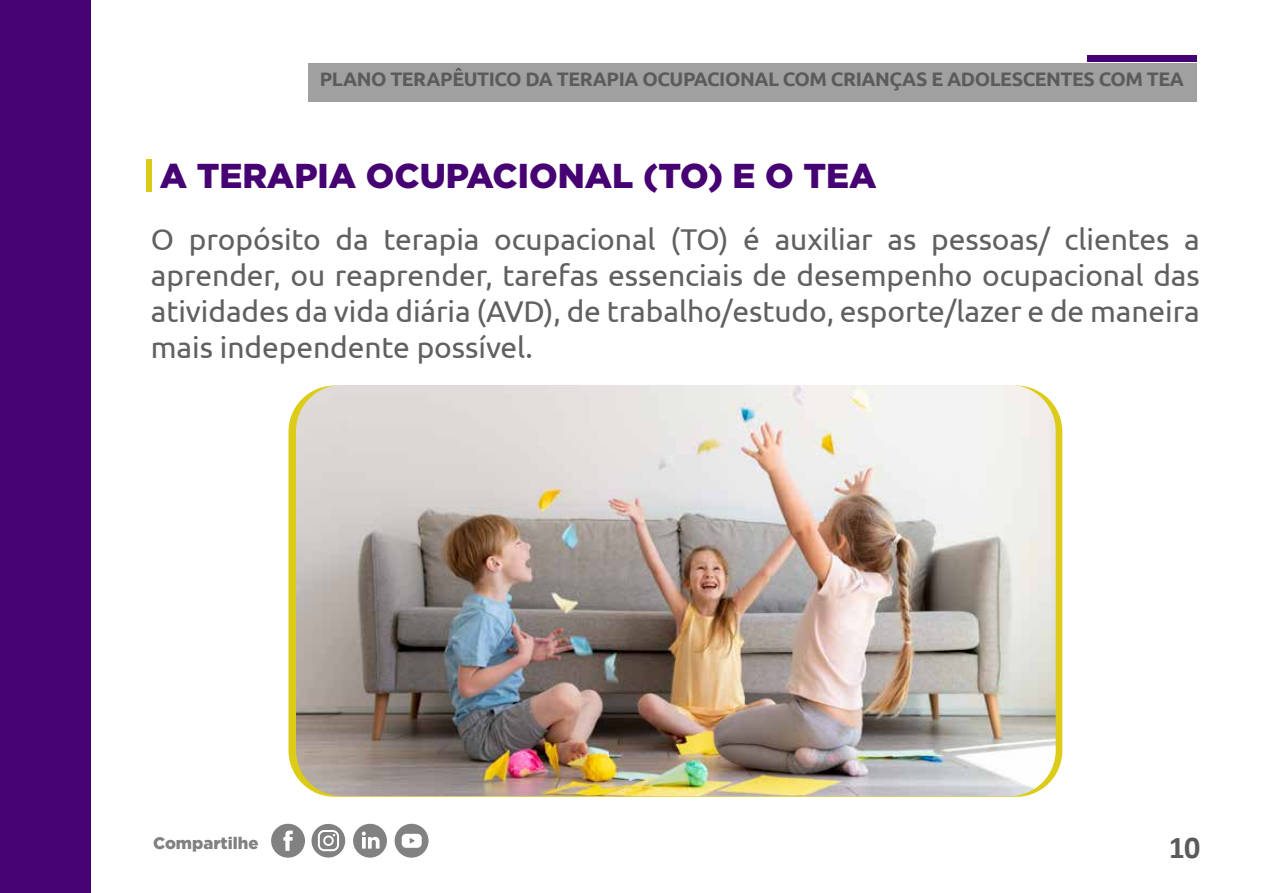
<style>
.page{position:relative;width:1263px;height:893px;background:#fff}
.page>*{position:absolute;margin:0;border:0;box-sizing:border-box;transform-origin:0 0}
.t1{font:900 34.5px "Gotham";color:#460273}
.t2{font:700 31.95px "Calibri";color:#5b5b5b}
.t3{font:30px/36px "Ubuntu";letter-spacing:-.005em;color:#606060;text-align:justify}
.t4{font:700 19.5px "Ubuntu";letter-spacing:-.025em;color:#5b5b5b}
.t5{font:900 16.65px "Gotham";color:#818181}
</style>
<div class="page">
<div style="left:309px;top:63px;width:888px;height:39px;background:#a0a0a0"></div>
<img style="left:296px;top:385px;width:760px;height:411px">
<div style="left:1088px;top:56px;width:109px;height:6px;background:#460273"></div>
<div style="left:0;top:0;width:90px;height:893px;background:#460273"></div>
<div style="left:271px;top:824px;width:34px;height:34px;background:#818181;border-radius:50%"></div>
<svg style="left:283px;top:830px;width:10px;height:21px"></svg>
<div style="left:395px;top:824px;width:33px;height:34px;background:#818181;border-radius:50%"></div>
<svg style="left:402px;top:834px;width:20px;height:14px"></svg>
<svg style="left:311px;top:824px;width:34px;height:33px"></svg>
<div style="left:353px;top:824px;width:34px;height:34px;background:#818181;border-radius:50%"></div>
<svg style="left:362px;top:831px;width:18px;height:18px"></svg>
<div style="left:146px;top:159px;width:6px;height:32px;background:#ddcc17"></div>
<p class="t4" style="left:320px;top:67px;width:866px">PLANO TERAPÊUTICO DA TERAPIA OCUPACIONAL COM CRIANÇAS E ADOLESCENTES COM TEA</p>
<p class="t1" style="left:160px;top:156px;width:718px">A TERAPIA OCUPACIONAL (TO) E O TEA</p>
<p class="t3" style="left:151px;top:220px;width:1050px">O propósito da terapia ocupacional (TO) é auxiliar as pessoas/ clientes a aprender, ou reaprender, tarefas essenciais de desempenho ocupacional das atividades da vida diária (AVD), de trabalho/estudo, esporte/lazer e de maneira mais independente possível.</p>
<p class="t5" style="left:153px;top:834px;width:107px">Compartilhe</p>
<p class="t2" style="left:1169px;top:825px;width:33px">10</p>
</div>
